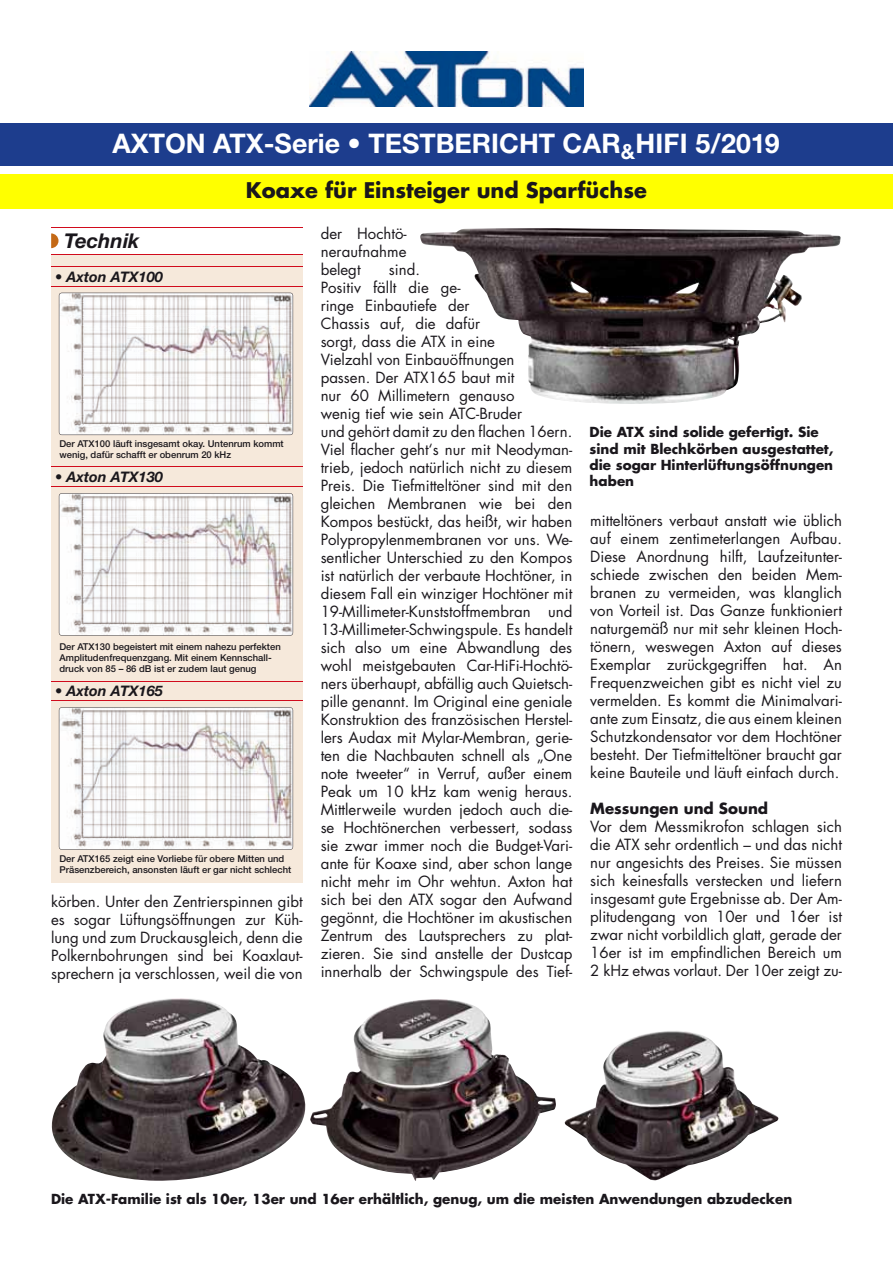
<style>
.page{position:relative;width:893px;height:1263px;background:#fff}
.page>*{position:absolute;margin:0;border:0;box-sizing:border-box;transform-origin:0 0}
.t1{font:700 27px "Helvetica Neue LT Std";color:#fff}
.t2{font:700 21px "Futura";color:#1a171c}
.t3{font:italic 700 20.4px "Helvetica Neue LT Std";color:#1a171c}
.t4{font:15px/18px "Futura";color:#1a171c;text-align:justify}
.t5{font:700 15px "Futura";color:#1a171c}
.t6{font:italic 700 14.55px "Helvetica Neue LT Std";color:#1a171c}
.t7{font:700 13.5px/16.2px "Futura";color:#1a171c}
.t8{font:500 9.45px/10.9px "Helvetica Neue LT Std";color:#1a171c}
</style>
<div class="page">
<div style="left:0;top:123px;width:893px;height:43px;background:#1d3d8d"></div>
<img style="left:309px;top:51px;width:275px;height:56px">
<div style="left:0;top:175px;width:893px;height:34px;background:#ff0"></div>
<img style="left:420px;top:228px;width:421px;height:176px">
<img style="left:51px;top:998px;width:255px;height:183px">
<img style="left:310px;top:999px;width:246px;height:182px">
<img style="left:565px;top:1031px;width:213px;height:149px">
<div style="left:51px;top:227px;width:252px;height:655px;background:#f6e9db"></div>
<div style="left:51px;top:227px;width:252px;height:28px;background:#fff"></div>
<hr style="left:51px;top:227px;width:252px;height:1px;background:#d10b1c">
<hr style="left:51px;top:254px;width:252px;height:1px;background:#d10b1c">
<svg style="left:51px;top:233px;width:8px;height:15px"></svg>
<svg style="left:59px;top:293px;width:234px;height:142px;background:#e7e5e5"></svg>
<hr style="left:51px;top:267px;width:252px;height:1px;background:#d10b1c">
<hr style="left:51px;top:286px;width:252px;height:1px;background:#d10b1c">
<svg style="left:59px;top:493px;width:234px;height:143px;background:#e7e5e5"></svg>
<hr style="left:51px;top:466px;width:252px;height:1px;background:#d10b1c">
<hr style="left:51px;top:486px;width:252px;height:1px;background:#d10b1c">
<svg style="left:59px;top:707px;width:234px;height:143px;background:#e7e5e5"></svg>
<hr style="left:51px;top:681px;width:252px;height:1px;background:#d10b1c">
<hr style="left:51px;top:700px;width:252px;height:1px;background:#d10b1c">
<h1 class="t1" style="left:113px;top:127px;width:669px">AXTON ATX-Serie • TESTBERICHT CAR<sub>&amp;</sub>HIFI 5/2019</h1>
<h2 class="t2" style="left:246px;top:175px;width:403px">Koaxe für Einsteiger und Sparfüchse</h2>
<h3 class="t3" style="left:64px;top:228px;width:77px">hceT n k i</h3>
<p class="t6" style="left:55px;top:268px;width:109px">• Axton ATX100</p>
<p class="t8" style="left:59px;top:438px;width:226px">Der ATX100 läuft insgesamt okay. Untenrum kommt wenig, dafür schafft er obenrum 20 kHz</p>
<p class="t6" style="left:55px;top:467px;width:109px">• Axton ATX130</p>
<p class="t8" style="left:59px;top:641px;width:223px">Der ATX130 begeistert mit einem nahezu perfekten<br>Amplitudenfrequenzgang. Mit einem Kennschall&shy;druck von 85 – 86 dB ist er zudem laut genug</p>
<p class="t6" style="left:55px;top:682px;width:109px">• Axton ATX165</p>
<p class="t8" style="left:59px;top:853px;width:233px">Der ATX165 zeigt eine Vorliebe für obere Mitten und<br>Präsenzbereich, ansonsten läuft er gar nicht schlecht</p>
<p class="t4" style="left:51px;top:892px;width:253px">körben. Unter den Zentrierspinnen gibt es sogar Lüftungsöffnungen zur Küh&shy;lung und zum Druckausgleich, denn die Polkernbohrungen sind bei Koaxlaut&shy;sprechern ja verschlossen, weil die von</p>
<p class="t4" style="left:321px;top:224px;width:87px">der Hochtö&shy;neraufnahme belegt</p>
<p class="t4" style="left:321px;top:260px;width:253px;text-align:left;text-indent:68px">sind.<br>Positiv fällt die ge-<br>ringe Einbautiefe der<br>Chassis auf, die dafür<br>sorgt, dass die ATX in eine<br>Vielzahl von Einbauöffnungen<br>passen. Der ATX165 baut mit<br>nur 60 Millimetern genauso<br>wenig tief wie sein ATC-Bruder<br>und gehört damit zu den flachen 16ern.<br>Viel flacher geht‘s nur mit Neodyman&shy;trieb, jedoch natürlich nicht zu diesem Preis. Die Tiefmitteltöner sind mit den gleichen Membranen wie bei den Kompos bestückt, das heißt, wir haben Polypropylenmembranen vor uns. We&shy;sentlicher Unterschied zu den Kompos ist natürlich der verbaute Hochtöner, in diesem Fall ein winziger Hochtöner mit 19-Millimeter-Kunststoffmembran und 13-Millimeter-Schwingspule. Es handelt sich also um eine Abwandlung des wohl meistgebauten Car-HiFi-Hochtö&shy;ners überhaupt, abfällig auch Quietsch&shy;pille genannt. Im Original eine geniale Konstruktion des französischen Herstel&shy;lers Audax mit Mylar-Membran, gerie&shy;ten die Nachbauten schnell als „One note tweeter“ in Verruf, außer einem Peak um 10 kHz kam wenig heraus.<br>Mittlerweile wurden jedoch auch die&shy;se Hochtönerchen verbessert, sodass sie zwar immer noch die Budget-Vari&shy;ante für Koaxe sind, aber schon lange nicht mehr im Ohr wehtun. Axton hat sich bei den ATX sogar den Aufwand gegönnt, die Hochtöner im akustischen Zentrum des Lautsprechers zu plat&shy;zieren. Sie sind anstelle der Dustcap innerhalb der Schwingspule des Tief-</p>
<p class="t7" style="left:590px;top:424px;width:245px">Die ATX sind solide gefertigt. Sie sind mit Blechkörben ausgestattet, die sogar Hinterlüftungsöffnungen haben</p>
<p class="t4" style="left:590px;top:512px;width:253px">mitteltöners verbaut anstatt wie üblich auf einem zentimeterlangen Aufbau.<br>Diese Anordnung hilft, Laufzeitunter&shy;schiede zwischen den beiden Mem&shy;branen zu vermeiden, was klanglich von Vorteil ist. Das Ganze funktioniert naturgemäß nur mit sehr kleinen Hoch&shy;tönern, weswegen Axton auf dieses Exemplar zurückgegriffen hat. An Frequenzweichen gibt es nicht viel zu vermelden. Es kommt die Minimalvari&shy;ante zum Einsatz, die aus einem kleinen Schutzkondensator vor dem Hochtöner besteht. Der Tiefmitteltöner braucht gar keine Bauteile und läuft einfach durch.</p>
<p class="t5" style="left:590px;top:798px;width:179px">Messungen und Sound</p>
<p class="t4" style="left:590px;top:818px;width:253px">Vor dem Messmikrofon schlagen sich die ATX sehr ordentlich – und das nicht nur angesichts des Preises. Sie müssen sich keinesfalls verstecken und liefern insgesamt gute Ergebnisse ab. Der Am&shy;plitudengang von 10er und 16er ist zwar nicht vorbildlich glatt, gerade der 16er ist im empfindlichen Bereich um 2 kHz etwas vorlaut. Der 10er zeigt zu-</p>
<p class="t7" style="left:51px;top:1191px;width:743px">Die ATX-Familie ist als 10er, 13er und 16er erhältlich, genug, um die meisten Anwendungen abzudecken</p>
</div>
